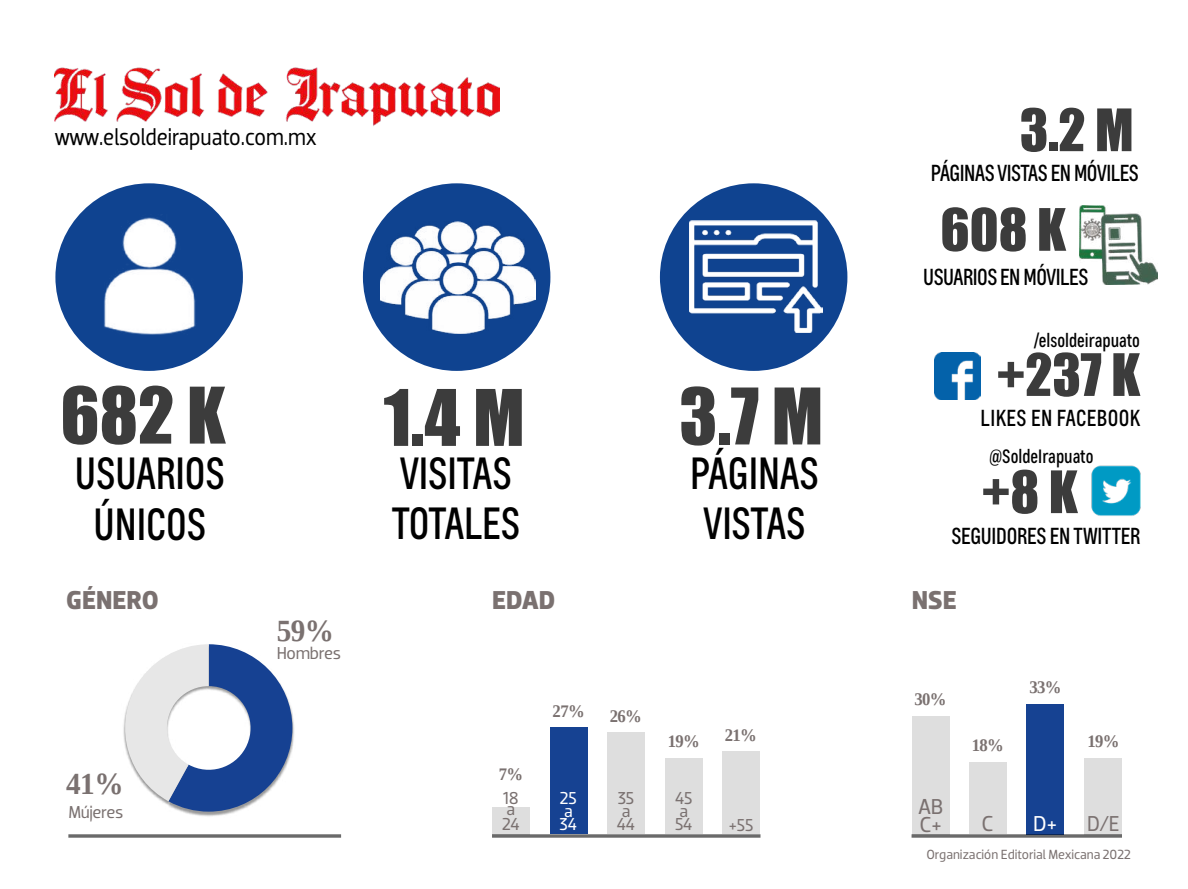
<style>
.page{position:relative;width:1188px;height:889px;background:#fff}
.page>*{position:absolute;margin:0;border:0;box-sizing:border-box;transform-origin:0 0}
.t1{font:72px "Impact";color:#3c3c3c}
.t2{font:54px "Impact";color:#3c3c3c}
.t3{font:condensed 42px/50.4px "Louis";color:#000;text-align:center}
.t4{font:700 30.75px "Tinos";color:#7a7170;scale:.95 1}
.t5{font:700 26.4px "Dobra";color:#7a7170}
.t6{font:24px "Dobra";letter-spacing:-.005em;color:#000;scale:.9 1}
.t7{font:21.9px/18px "Dobra";color:#7a7170}
.t8{font:21.9px "Dobra";color:#7a7170;scale:.95 1}
.t9{font:21.9px "Dobra";color:#fff}
.t10{font:condensed 21.6px "Louis";letter-spacing:-.02em;color:#000}
.t11{font:condensed 21.6px "Louis";letter-spacing:.02em;color:#000}
.t12{font:condensed 18px "Louis";color:#000}
.t13{font:17.55px/13.2px "Dobra";letter-spacing:-.02em;color:#7a7170}
.t14{font:700 17.55px "Tinos";letter-spacing:-.04em;color:#7a7170;scale:.95 1}
.t15{font:17.55px/13.2px "Dobra";color:#fff}
.t16{font:13.5px "Dobra";color:#7a7170}
</style>
<div class="page">
<div style="left:55px;top:183px;width:188px;height:188px;background:#0f4390;border-radius:50%"></div>
<div style="left:363px;top:183px;width:187px;height:188px;background:#0f4390;border-radius:50%"></div>
<div style="left:660px;top:183px;width:187px;height:188px;background:#0f4390;border-radius:50%"></div>
<img style="left:104px;top:217px;width:92px;height:118px">
<img style="left:381px;top:221px;width:154px;height:112px">
<img style="left:690px;top:221px;width:132px;height:112px">
<div style="left:912px;top:715px;width:37px;height:119px;background:#dedede"></div>
<div style="left:1026px;top:703px;width:38px;height:131px;background:#164292"></div>
<div style="left:1084px;top:758px;width:38px;height:76px;background:#dedede"></div>
<div style="left:492px;top:807px;width:38px;height:27px;background:#dedede"></div>
<div style="left:607px;top:732px;width:38px;height:102px;background:#dedede"></div>
<div style="left:665px;top:758px;width:38px;height:76px;background:#dedede"></div>
<svg style="left:123px;top:644px;width:171px;height:173px"></svg>
<hr style="left:68px;top:835px;width:273px;height:1px;background:#000">
<hr style="left:68px;top:836px;width:273px;height:1px;background:#000">
<hr style="left:492px;top:835px;width:268px;height:1px;background:#000">
<hr style="left:492px;top:836px;width:268px;height:1px;background:#000">
<div style="left:550px;top:727px;width:38px;height:107px;background:#164292"></div>
<div style="left:722px;top:751px;width:38px;height:83px;background:#dedede"></div>
<div style="left:969px;top:762px;width:38px;height:72px;background:#dedede"></div>
<hr style="left:912px;top:835px;width:210px;height:1px;background:#000">
<hr style="left:912px;top:836px;width:210px;height:1px;background:#000">
<img style="left:54px;top:67px;width:445px;height:59px">
<img style="left:935px;top:353px;width:46px;height:46px">
<img style="left:1091px;top:465px;width:50px;height:51px">
<img style="left:1079px;top:205px;width:79px;height:80px">
<p class="t6" style="left:55px;top:123px;width:293px">www.elsoldeirapuato.com.mx</p>
<h1 class="t1" style="left:61px;top:359px;width:167px">682 K</h1>
<h1 class="t1" style="left:384px;top:362px;width:143px">1.4 M</h1>
<h1 class="t1" style="left:679px;top:360px;width:145px">3.7 M</h1>
<h3 class="t3" style="left:75px;top:449px;width:151px">USUARIOS<br>ÚNICOS</h3>
<h3 class="t3" style="left:392px;top:448px;width:130px;text-align:left">VISITAS<br>TOTALES</h3>
<h3 class="t3" style="left:690px;top:448px;width:130px">PÁGINAS<br>VISTAS</h3>
<p class="t5" style="left:66px;top:585px;width:94px">GÉNERO</p>
<h3 class="t4" style="left:66px;top:763px;width:62px">41%</h3>
<p class="t13" style="left:68px;top:805px;width:57px">Mújeres</p>
<h3 class="t4" style="left:277px;top:610px;width:62px">59%</h3>
<p class="t13" style="left:277px;top:647px;width:66px">Hombres</p>
<p class="t5" style="left:492px;top:585px;width:65px">EDAD</p>
<p class="t14" style="left:499px;top:762px;width:27px">7%</p>
<p class="t13" style="left:503px;top:791px;width:17px">18</p>
<p class="t13" style="left:502px;top:801px;width:19px;line-height:15.3px">a<br>24</p>
<p class="t14" style="left:553px;top:699px;width:35px">27%</p>
<p class="t14" style="left:610px;top:704px;width:35px">26%</p>
<p class="t15" style="left:560px;top:791px;width:19px">25 a<br>34</p>
<p class="t13" style="left:617px;top:791px;width:20px">35 a<br>44</p>
<p class="t14" style="left:668px;top:729px;width:35px">19%</p>
<p class="t13" style="left:675px;top:791px;width:19px">45 a<br>54</p>
<p class="t14" style="left:725px;top:723px;width:35px">21%</p>
<p class="t13" style="left:728px;top:818px;width:27px">+55</p>
<h2 class="t2" style="left:1020px;top:88px;width:115px">3.2 M</h2>
<p class="t10" style="left:931px;top:159px;width:209px">PÁGINAS VISTAS EN MÓVILES</p>
<h2 class="t2" style="left:940px;top:188px;width:127px">608 K</h2>
<p class="t10" style="left:923px;top:263px;width:167px">USUARIOS EN MÓVILES</p>
<p class="t12" style="left:1034px;top:328px;width:108px">/elsoldeirapuato</p>
<h2 class="t2" style="left:997px;top:333px;width:145px">+237 K</h2>
<p class="t11" style="left:981px;top:404px;width:161px">LIKES EN FACEBOOK</p>
<p class="t12" style="left:989px;top:444px;width:106px">@SoldeIrapuato</p>
<h2 class="t2" style="left:982px;top:450px;width:98px">+8 K</h2>
<p class="t10" style="left:951px;top:522px;width:190px">SEGUIDORES EN TWITTER</p>
<p class="t5" style="left:912px;top:585px;width:47px">NSE</p>
<p class="t14" style="left:914px;top:687px;width:35px">30%</p>
<p class="t7" style="left:918px;top:797px;width:27px">AB<br>C+</p>
<p class="t14" style="left:972px;top:733px;width:35px">18%</p>
<p class="t7" style="left:982px;top:815px;width:14px">C</p>
<p class="t14" style="left:1029px;top:675px;width:35px">33%</p>
<p class="t9" style="left:1033px;top:811px;width:26px">D+</p>
<p class="t14" style="left:1087px;top:729px;width:35px">19%</p>
<p class="t8" style="left:1087px;top:811px;width:35px">D/E</p>
<p class="t16" style="left:926px;top:846px;width:206px">Organización Editorial Mexicana 2022</p>
</div>
